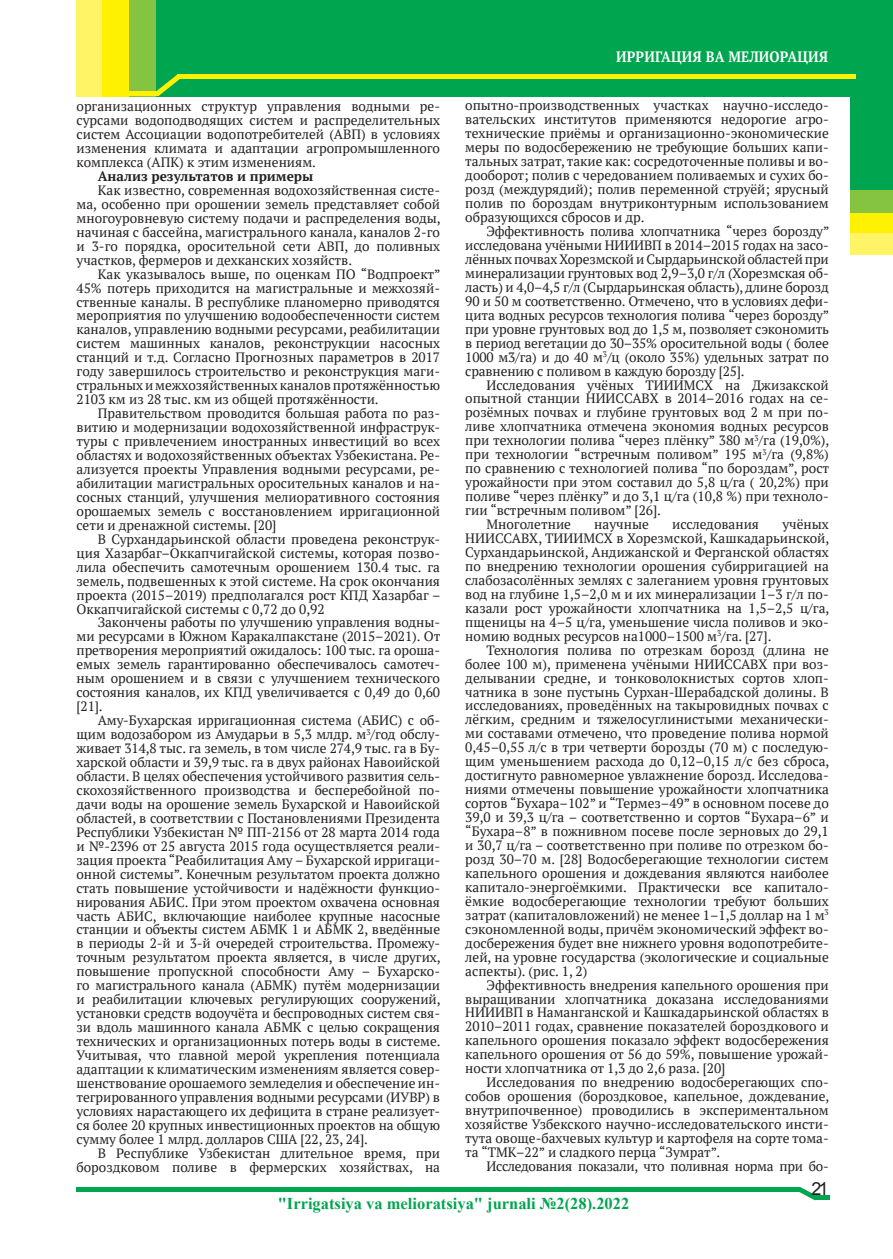
<style>
.page{position:relative;width:893px;height:1259px;background:#fff}
.page>*{position:absolute;margin:0;border:0;box-sizing:border-box;transform-origin:0 0}
.t1{font:18px "Arial";color:#231f20}
.t2{font:700 16.5px "Times New Roman";color:#00a54f}
.t3{font:700 15px "PT Serif";letter-spacing:.01em;color:#fff;scale:.9 1}
.t4{font:13.5px/14px "PT Serif";color:#231f20;text-align:justify}
.t5{font:13.5px "PT Serif";letter-spacing:-.02em;color:#231f20}
.t6{font:700 13.5px "PT Serif";color:#231f20}
</style>
<div class="page">
<div style="left:77px;top:0;width:428px;height:96px;background:#fff466"></div>
<div style="left:103px;top:0;width:432px;height:96px;background:#fff101"></div>
<div style="left:130px;top:0;width:586px;height:96px;background:#84c440"></div>
<div style="left:156px;top:0;width:737px;height:96px;background:#00a54f"></div>
<div style="left:851px;top:160px;width:42px;height:94px;background:#fff466"></div>
<div style="left:851px;top:160px;width:42px;height:73px;background:#fff101"></div>
<div style="left:851px;top:160px;width:42px;height:53px;background:#84c440"></div>
<div style="left:851px;top:95px;width:42px;height:95px;background:#00a54f"></div>
<div style="left:178px;top:74px;width:678px;height:5px;background:#fff101"></div>
<hr style="left:129px;top:92px;width:29px;height:4px;background:#fff101">
<svg style="left:155px;top:74px;width:25px;height:22px"></svg>
<hr style="left:76px;top:1187px;width:724px;height:4px;background:#00a54f">
<div style="left:815px;top:1195px;width:14px;height:5px;background:#00a54f"></div>
<svg style="left:798px;top:1187px;width:17px;height:13px"></svg>
<p class="t4" style="left:77px;top:99px;width:365px">организационных структур управления водными ре&shy;сурсами водоподводящих систем и распределительных систем Ассоциации водопотребителей (АВП) в условиях изменения климата и адаптации агропромышленного комплекса (АПК) к этим изменениям.</p>
<p class="t6" style="left:98px;top:167px;width:217px">Анализ результатов и примеры</p>
<p class="t4" style="left:77px;top:183px;width:366px;text-indent:21px">Как известно, современная водохозяйственная систе&shy;ма, особенно при орошении земель представляет собой многоуровневую систему подачи и распределения воды, начиная с бассейна, магистрального канала, каналов 2-го и 3-го порядка, оросительной сети АВП, до поливных участков, фермеров и дехканских хозяйств.</p>
<p class="t4" style="left:77px;top:267px;width:366px;text-indent:21px">Как указывалось выше, по оценкам ПО “Водпроект” 45% потерь приходится на магистральные и межхозяй&shy;ственные каналы. В республике планомерно приводятся мероприятия по улучшению водообеспеченности систем каналов, управлению водными ресурсами, реабилитации систем машинных каналов, реконструкции насосных станций и т.д. Согласно Прогнозных параметров в 2017 году завершилось строительство и реконструкция маги&shy;стральных и межхозяйственных каналов протяжённостью 2103 км из 28 тыс. км из общей протяжённости.</p>
<p class="t4" style="left:77px;top:406px;width:365px;text-indent:21px">Правительством проводится большая работа по раз&shy;витию и модернизации водохозяйственной инфраструк&shy;туры с привлечением иностранных инвестиций во всех областях и водохозяйственных объектах Узбекистана. Ре&shy;ализуется проекты Управления водными ресурсами, ре&shy;абилитации магистральных оросительных каналов и на&shy;сосных станций, улучшения мелиоративного состояния орошаемых земель с восстановлением ирригационной сети и дренажной системы. [20]</p>
<p class="t4" style="left:77px;top:532px;width:366px;text-indent:21px">В Сурхандарьинской области проведена реконструк&shy;ция Хазарбаг–Оккапчигайской системы, которая позво&shy;лила обеспечить самотечным орошением 130.4 тыс. га земель, подвешенных к этой системе. На срок окончания проекта (2015–2019) предполагался рост КПД Хазарбаг – Оккапчигайской системы с 0,72 до 0,92</p>
<p class="t4" style="left:77px;top:615px;width:365px;text-indent:21px">Закончены работы по улучшению управления водны&shy;ми ресурсами в Южном Каракалпакстане (2015–2021). От претворения мероприятий ожидалось: 100 тыс. га ороша&shy;емых земель гарантированно обеспечивалось самотеч&shy;ным орошением и в связи с улучшением технического состояния каналов, их КПД увеличивается с 0,49 до 0,60 [21].</p>
<p class="t4" style="left:77px;top:713px;width:366px;text-indent:21px">Аму-Бухарская ирригационная система (АБИС) с об&shy;щим водозабором из Амударьи в 5,3 млдр. м<sup>3</sup>/год обслу&shy;живает 314,8 тыс. га земель, в том числе 274,9 тыс. га в Бу&shy;харской области и 39,9 тыс. га в двух районах Навоийской области. В целях обеспечения устойчивого развития сель&shy;скохозяйственного производства и бесперебойной по&shy;дачи воды на орошение земель Бухарской и Навоийской областей, в соответствии с Постановлениями Президента Республики Узбекистан № ПП-2156 от 28 марта 2014 года и №-2396 от 25 августа 2015 года осуществляется реали&shy;зация проекта “Реабилитация Аму – Бухарской ирригаци&shy;онной системы”. Конечным результатом проекта должно стать повышение устойчивости и надёжности функцио&shy;нирования АБИС. При этом проектом охвачена основная часть АБИС, включающие наиболее крупные насосные станции и объекты систем АБМК 1 и АБМК 2, введённые в периоды 2-й и 3-й очередей строительства. Промежу&shy;точным результатом проекта является, в числе других, повышение пропускной способности Аму – Бухарско&shy;го магистрального канала (АБМК) путём модернизации и реабилитации ключевых регулирующих сооружений, установки средств водоучёта и беспроводных систем свя&shy;зи вдоль машинного канала АБМК с целью сокращения технических и организационных потерь воды в системе.<br>Учитывая, что главной мерой укрепления потенциала адаптации к климатическим изменениям является совер&shy;шенствование орошаемого земледелия и обеспечение ин&shy;тегрированного управления водными ресурсами (ИУВР) в условиях нарастающего их дефицита в стране реализует&shy;ся более 20 крупных инвестиционных проектов на общую сумму более 1 млрд. долларов США [22, 23, 24].</p>
<p class="t4" style="left:77px;top:1145px;width:365px;text-align:right">В Республике Узбекистан длительное время, при бороздковом поливе в фермерских хозяйствах, на</p>
<p class="t3" style="left:616px;top:47px;width:237px">ИРРИГАЦИЯ ВА МЕЛИОРАЦИЯ</p>
<p class="t3" style="left:611px;top:47px;width:237px">ИРРИГАЦИЯ ВА МЕЛИОРАЦИЯ</p>
<p class="t4" style="left:465px;top:98px;width:365px">опытно-производственных участках научно-исследо&shy;вательских институтов применяются недорогие агро&shy;технические приёмы и организационно-экономические меры по водосбережению не требующие больших капи&shy;тальных затрат, такие как: сосредоточенные поливы и во&shy;дооборот; полив с чередованием поливаемых и сухих бо&shy;розд (междурядий); полив переменной струёй; ярусный полив по бороздам внутриконтурным использованием образующихся сбросов и др.</p>
<p class="t4" style="left:465px;top:224px;width:366px;text-indent:21px">Эффективность полива хлопчатника “через борозду” исследована учёными НИИИВП в 2014–2015 годах на засо&shy;лённых почвах Хорезмской и Сырдарьинской областей при минерализации грунтовых вод 2,9–3,0 г/л (Хорезмская об&shy;ласть) и 4,0–4,5 г/л (Сырдарьинская область), длине борозд 90 и 50 м соответственно. Отмечено, что в условиях дефи&shy;цита водных ресурсов технология полива “через борозду” при уровне грунтовых вод до 1,5 м, позволяет сэкономить в период вегетации до 30–35% оросительной воды ( более 1000 м3/га) и до 40 м<sup>3</sup>/ц (около 35%) удельных затрат по сравнению с поливом в каждую борозду [25].</p>
<p class="t4" style="left:486px;top:377px;width:344px">Исследования учёных ТИИИМСХ на Джизакской</p>
<p class="t4" style="left:465px;top:391px;width:365px">опытной станции НИИССАВХ в 2014–2016 годах на се-</p>
<p class="t4" style="left:465px;top:405px;width:365px">розёмных почвах и глубине грунтовых вод 2 м при по-</p>
<p class="t4" style="left:465px;top:419px;width:365px">ливе хлопчатника отмечена экономия водных ресурсов</p>
<p class="t4" style="left:465px;top:433px;width:366px">при технологии полива “через плёнку” 380 м<sup>3</sup>/га (19,0%),</p>
<p class="t4" style="left:465px;top:447px;width:365px">при технологии “встречным поливом” 195 м<sup>3</sup>/га (9,8%)</p>
<p class="t4" style="left:465px;top:461px;width:365px">по сравнению с технологией полива “по бороздам”, рост</p>
<p class="t4" style="left:465px;top:475px;width:365px">урожайности при этом составил до 5,8 ц/га ( 20,2%) при</p>
<p class="t4" style="left:465px;top:489px;width:365px">поливе “через плёнку” и до 3,1 ц/га (10,8 %) при техноло-</p>
<p class="t4" style="left:465px;top:503px;width:197px">гии “встречным поливом” [26].</p>
<p class="t4" style="left:486px;top:517px;width:86px">Многолетние</p>
<p class="t4" style="left:594px;top:517px;width:56px">научные</p>
<p class="t4" style="left:672px;top:517px;width:88px">исследования</p>
<p class="t4" style="left:465px;top:517px;width:366px;text-indent:317px">учёных НИИССАВХ, ТИИИМСХ в Хорезмской, Кашкадарьинской, Сурхандарьинской, Андижанской и Ферганской областях по внедрению технологии орошения субирригацией на слабозасолённых землях с залеганием уровня грунтовых вод на глубине 1,5–2,0 м и их минерализации 1–3 г/л по&shy;казали рост урожайности хлопчатника на 1,5–2,5 ц/га, пщеницы на 4–5 ц/га, уменьшение числа поливов и эко&shy;номию водных ресурсов на1000–1500 м<sup>3</sup>/га. [27].</p>
<p class="t4" style="left:465px;top:643px;width:366px;text-indent:21px">Технология полива по отрезкам борозд (длина не более 100 м), применена учёными НИИССАВХ при воз&shy;делывании средне, и тонковолокнистых сортов хлоп&shy;чатника в зоне пустынь Сурхан-Шерабадской долины. В исследованиях, проведённых на такыровидных почвах с лёгким, средним и тяжелосуглинистыми механически&shy;ми составами отмечено, что проведение полива нормой 0,45–0,55 л/с в три четверти борозды (70 м) с последую&shy;щим уменьшением расхода до 0,12–0,15 л/с без сброса, достигнуто равномерное увлажнение борозд. Исследова&shy;ниями отмечены повышение урожайности хлопчатника сортов “Бухара–102” и “Термез–49” в основном посеве до 39,0 и 39,3 ц/га – соответственно и сортов “Бухара–6” и “Бухара–8” в пожнивном посеве после зерновых до 29,1 и 30,7 ц/га – соответственно при поливе по отрезком бо&shy;розд 30–70 м. [28] Водосберегающие технологии систем капельного орошения и дождевания являются наиболее капитало-энергоёмкими. Практически все капитало&shy;ёмкие водосберегающие технологии требуют больших затрат (капиталовложений) не менее 1–1,5 доллар на 1 м<sup>3 </sup>сэкономленной воды, причём экономический эффект во&shy;досбережения будет вне нижнего уровня водопотребите&shy;лей, на уровне государства (экологические и социальные аспекты). (рис. 1, 2)</p>
<p class="t4" style="left:465px;top:977px;width:365px;text-indent:21px">Эффективность внедрения капельного орошения при выращивании хлопчатника доказана исследованиями НИИИВП в Наманганской и Кашкадарьинской областях в 2010–2011 годах, сравнение показателей бороздкового и капельного орошения показало эффект водосбережения капельного орошения от 56 до 59%, повышение урожай&shy;ности хлопчатника от 1,3 до 2,6 раза. [20]</p>
<p class="t4" style="left:465px;top:1075px;width:366px;text-indent:21px">Исследования по внедрению водосберегающих спо&shy;собов орошения (бороздковое, капельное, дождевание, внутрипочвенное) проводились в экспериментальном хозяйстве Узбекского научно-исследовательского инсти&shy;тута овоще-бахчевых культур и картофеля на сорте тома&shy;та “ТМК–22” и сладкого перца “Зумрат”.</p>
<p class="t5" style="left:486px;top:1157px;width:344px">Исследования показали, что поливная норма при бо-</p>
<h1 class="t1" style="left:811px;top:1176px;width:19px">21</h1>
<p class="t2" style="left:278px;top:1192px;width:353px">"Irrigatsiya va melioratsiya" jurnali №2(28).2022</p>
</div>
